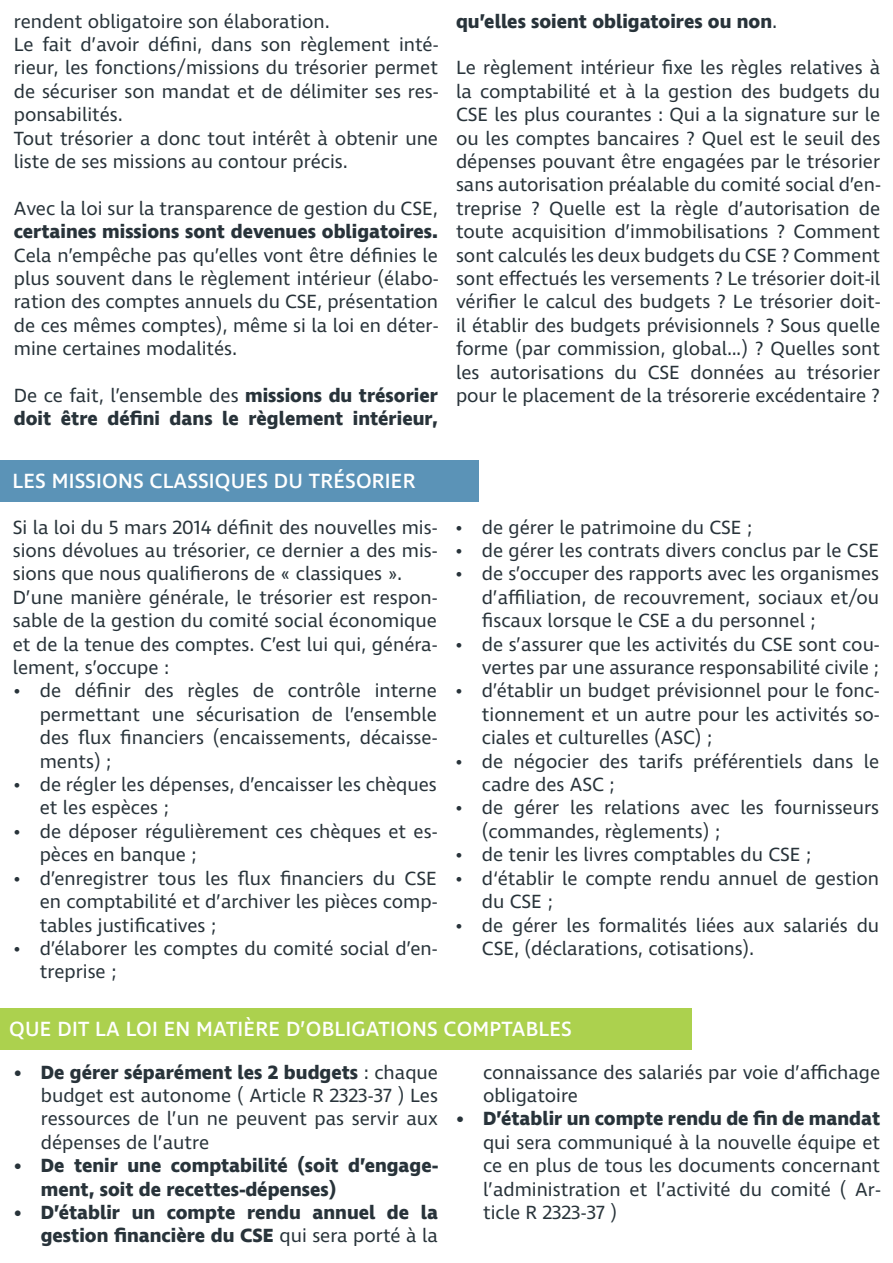
<style>
.page{position:relative;width:893px;height:1263px;background:#fff}
.page>*{position:absolute;margin:0;border:0;box-sizing:border-box;transform-origin:0 0}
.t1{font:500 21px "Ingra";letter-spacing:.01em;color:#fff}
.t2{font:19.5px/23.4px "Ingra";color:#28333a;text-align:justify}
.t3{font:700 19.5px/23.4px "Ingra";color:#28333a}
.s1{font-weight:700}
.s2{font-weight:400}
</style>
<div class="page">
<div style="left:0;top:460px;width:478px;height:41px;background:#5b93b7"></div>
<div style="left:0;top:1008px;width:691px;height:41px;background:#acd14e"></div>
<p class="t2" style="left:14px;top:10px;width:318px">rendent obligatoire son élaboration.</p>
<p class="t2" style="left:14px;top:34px;width:426px">Le fait d’avoir défini, dans son règlement inté&shy;rieur, les fonctions/missions du trésorier permet de sécuriser son mandat et de délimiter ses res&shy;ponsabilités.</p>
<p class="t2" style="left:14px;top:127px;width:426px">Tout trésorier a donc tout intérêt à obtenir une liste de ses missions au contour précis.</p>
<p class="t2" style="left:14px;top:198px;width:426px">Avec la loi sur la transparence de gestion du CSE, <span class="s1">certaines missions sont devenues obligatoires.<br></span>Cela n’empêche pas qu’elles vont être définies le plus souvent dans le règlement intérieur (élabo&shy;ration des comptes annuels du CSE, présentation de ces mêmes comptes), même si la loi en déter&shy;mine certaines modalités.</p>
<p class="t3" style="left:14px;top:385px;width:426px"><span class="s2">De ce fait, l’ensemble des</span> missions du trésorier doit être défini dans le règlement intérieur,</p>
<p class="t1" style="left:13px;top:468px;width:405px">LES MISSIONS CLASSIQUES DU TRÉSORIER</p>
<p class="t2" style="left:13px;top:516px;width:426px">Si la loi du 5 mars 2014 définit des nouvelles mis&shy;sions dévolues au trésorier, ce dernier a des mis&shy;sions que nous qualifierons de « classiques ».</p>
<p class="t2" style="left:13px;top:587px;width:426px">D’une manière générale, le trésorier est respon&shy;sable de la gestion du comité social économique et de la tenue des comptes. C’est lui qui, généra&shy;lement, s’occupe :</p>
<p class="t2" style="left:40px;top:680px;width:399px;text-indent:-27px">• de définir des règles de contrôle interne permettant une sécurisation de l’ensemble des flux financiers (encaissements, décaisse&shy;ments) ;</p>
<p class="t2" style="left:40px;top:774px;width:399px;text-indent:-27px">• de régler les dépenses, d’encaisser les chèques et les espèces ;</p>
<p class="t2" style="left:40px;top:821px;width:399px;text-indent:-27px">• de déposer régulièrement ces chèques et es&shy;pèces en banque ;</p>
<p class="t2" style="left:40px;top:867px;width:399px;text-indent:-27px">• d’enregistrer tous les flux financiers du CSE en comptabilité et d’archiver les pièces comp&shy;tables justificatives ;</p>
<p class="t2" style="left:40px;top:938px;width:399px;text-indent:-27px">• d’élaborer les comptes du comité social d’en&shy;treprise ;</p>
<p class="t3" style="left:456px;top:10px;width:323px">qu’elles soient obligatoires ou non<span class="s2">.</span></p>
<p class="t2" style="left:456px;top:57px;width:426px">Le règlement intérieur fixe les règles relatives à la comptabilité et à la gestion des budgets du CSE les plus courantes : Qui a la signature sur le ou les comptes bancaires ? Quel est le seuil des dépenses pouvant être engagées par le trésorier sans autorisation préalable du comité social d’en&shy;treprise ? Quelle est la règle d’autorisation de toute acquisition d’immobilisations ? Comment sont calculés les deux budgets du CSE ? Comment sont effectués les versements ? Le trésorier doit-il vérifier le calcul des budgets ? Le trésorier doit&shy;il établir des budgets prévisionnels ? Sous quelle forme (par commission, global…) ? Quelles sont les autorisations du CSE données au trésorier pour le placement de la trésorerie excédentaire ?</p>
<p class="t2" style="left:455px;top:516px;width:299px">• de gérer le patrimoine du CSE ;</p>
<p class="t2" style="left:455px;top:540px;width:426px">• de gérer les contrats divers conclus par le CSE</p>
<p class="t2" style="left:482px;top:563px;width:399px;text-indent:-27px">• de s’occuper des rapports avec les organismes d’affiliation, de recouvrement, sociaux et/ou fiscaux lorsque le CSE a du personnel ;</p>
<p class="t2" style="left:455px;top:633px;width:426px;text-align:right">• de s’assurer que les activités du CSE sont cou&shy;vertes par une assurance responsabilité civile ;</p>
<p class="t2" style="left:482px;top:680px;width:399px;text-indent:-27px">• d’établir un budget prévisionnel pour le fonc&shy;tionnement et un autre pour les activités so&shy;ciales et culturelles (ASC) ;</p>
<p class="t2" style="left:482px;top:750px;width:399px;text-indent:-27px">• de négocier des tarifs préférentiels dans le cadre des ASC ;</p>
<p class="t2" style="left:482px;top:797px;width:399px;text-indent:-27px">• de gérer les relations avec les fournisseurs (commandes, règlements) ;</p>
<p class="t2" style="left:455px;top:844px;width:358px">• de tenir les livres comptables du CSE ;</p>
<p class="t2" style="left:482px;top:867px;width:399px;text-indent:-27px">• d‘établir le compte rendu annuel de gestion du CSE ;</p>
<p class="t2" style="left:482px;top:914px;width:399px;text-indent:-27px">• de gérer les formalités liées aux salariés du<br>CSE, (déclarations, cotisations).</p>
<p class="t1" style="left:9px;top:1015px;width:564px">QUE DIT LA LOI EN MATIÈRE D’OBLIGATIONS COMPTABLES</p>
<p class="t2" style="left:41px;top:1061px;width:399px;text-indent:-27px"><span class="s1">• De gérer séparément les 2 budgets</span> : chaque budget est autonome ( Article R 2323-37 ) Les ressources de l’un ne peuvent pas servir aux dépenses de l’autre</p>
<p class="t3" style="left:41px;top:1155px;width:399px;text-indent:-27px">• De tenir une comptabilité (soit d’engage&shy;ment, soit de recettes-dépenses)</p>
<p class="t3" style="left:14px;top:1201px;width:426px;text-align:right">• D’établir un compte rendu annuel de la gestion financière du CSE <span class="s2">qui sera porté à la</span></p>
<p class="t2" style="left:483px;top:1061px;width:399px">connaissance des salariés par voie d’affichage obligatoire</p>
<p class="t2" style="left:483px;top:1108px;width:399px;text-indent:-27px"><span class="s1">• D’établir un compte rendu de fin de mandat </span>qui sera communiqué à la nouvelle équipe et ce en plus de tous les documents concernant l’administration et l’activité du comité ( Ar&shy;ticle R 2323-37 )</p>
</div>
